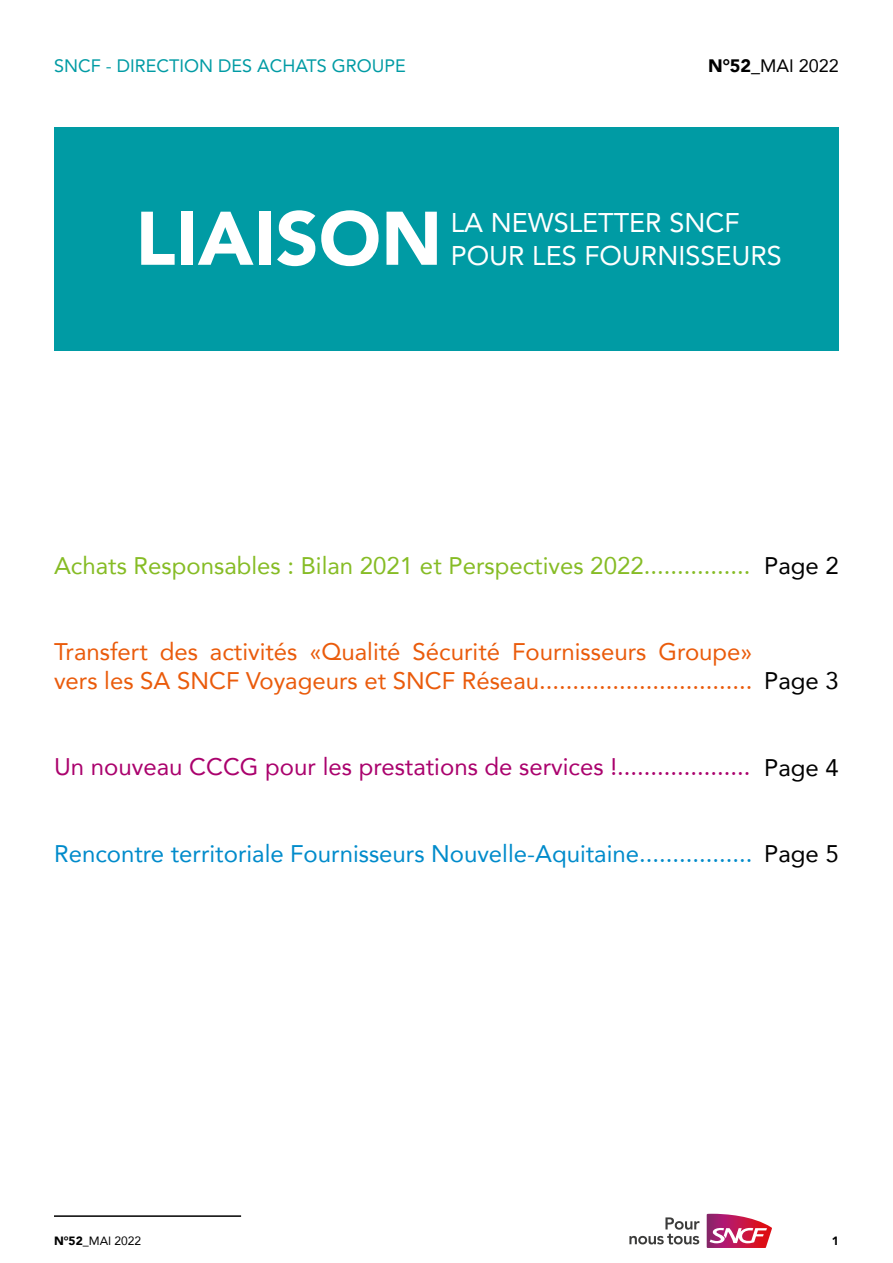
<style>
.page{position:relative;width:893px;height:1263px;background:#fff}
.page>*{position:absolute;margin:0;border:0;box-sizing:border-box;transform-origin:0 0}
.t1{font:900 75px "Avenir";color:#fff}
.t2{font:27px/32.4px "Avenir";color:#fff}
.t3{font:24px/28.8px "Avenir";color:#ea5b0b}
.t4{font:24px "Avenir";color:#008bcb}
.t5{font:24px "Avenir";color:#86bc25}
.t6{font:24px "Avenir";color:#aa026d}
.t7{font:24px "Avenir";color:#000}
.t8{font:18px "Avenir";color:#009ba4}
.t9{font:18px "Avenir";color:#000}
.t10{font:12px "Avenir";color:#000}
.t11{font:900 12px "Avenir";color:#000}
.s1{font-weight:900}
</style>
<div class="page">
<hr style="left:54px;top:1215px;width:187px;height:2px;background:#000">
<svg style="left:707px;top:1214px;width:65px;height:34px"></svg>
<svg style="left:629px;top:1217px;width:70px;height:27px"></svg>
<div style="left:54px;top:128px;width:785px;height:223px;background:#009ba4"></div>
<p class="t8" style="left:54px;top:51px;width:353px">SNCF - DIRECTION DES ACHATS GROUPE</p>
<p class="t9" style="left:708px;top:51px;width:132px"><span class="s1">N°52</span>_MAI 2022</p>
<h1 class="t1" style="left:135px;top:174px;width:308px">LIAISON</h1>
<p class="t2" style="left:451px;top:206px;width:333px">LA NEWSLETTER SNCF<br>POUR LES FOURNISSEURS</p>
<p class="t5" style="left:54px;top:546px;width:698px">Achats Responsables : Bilan 2021 et Perspectives 2022................</p>
<p class="t7" style="left:764px;top:546px;width:76px">Page 2</p>
<p class="t3" style="left:54px;top:637px;width:700px">Transfert des activités «Qualité Sécurité Fournisseurs Groupe» vers les SA SNCF Voyageurs et SNCF Réseau................................</p>
<p class="t7" style="left:764px;top:661px;width:76px">Page 3</p>
<p class="t6" style="left:54px;top:748px;width:698px">Un nouveau CCCG pour les prestations de services !....................</p>
<p class="t7" style="left:764px;top:748px;width:76px">Page 4</p>
<p class="t4" style="left:54px;top:834px;width:700px">Rencontre territoriale Fournisseurs Nouvelle-Aquitaine.................</p>
<p class="t7" style="left:764px;top:835px;width:76px">Page 5</p>
<p class="t10" style="left:54px;top:1231px;width:89px"><span class="s1">N°52</span>_MAI 2022</p>
<p class="t11" style="left:832px;top:1230px;width:9px">1</p>
</div>
